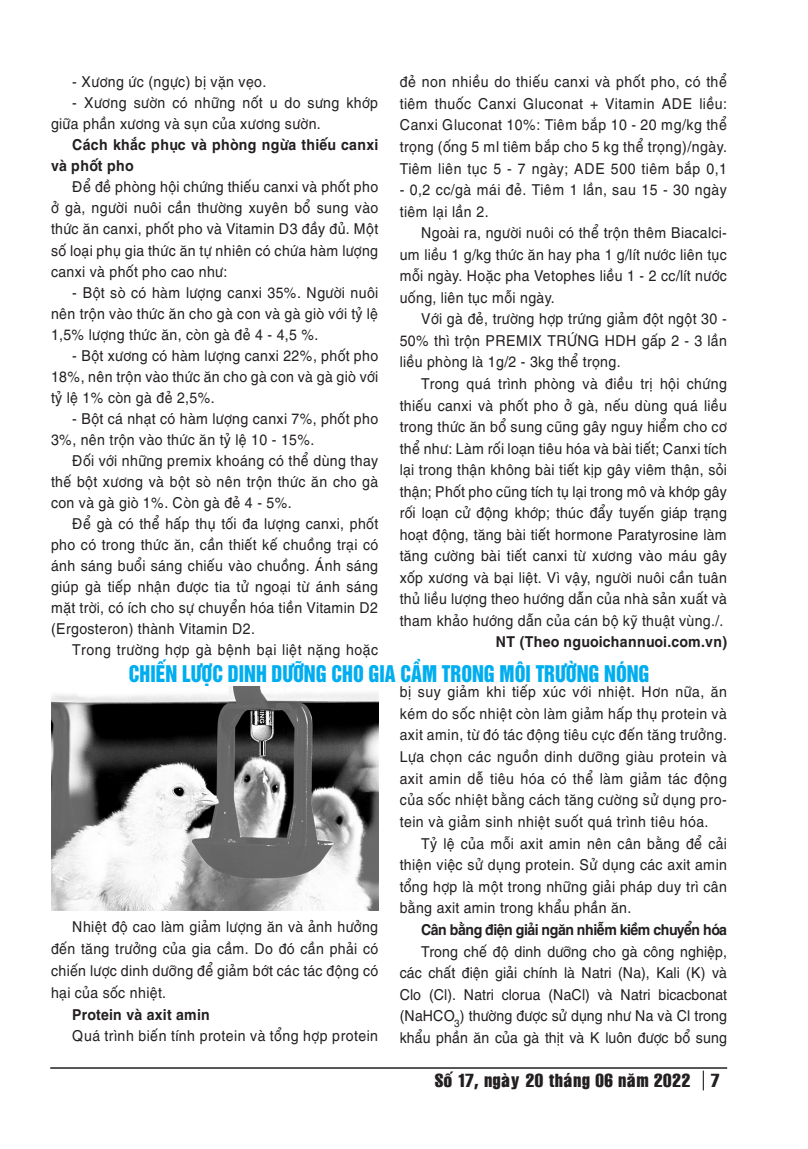
<style>
.page{position:relative;width:808px;height:1149px;background:#fff}
.page>*{position:absolute;margin:0;border:0;box-sizing:border-box;transform-origin:0 0}
.t1{font:21px "UTM Helvet Ins";color:#00aeef;scale:.92 1}
.t2{font:18px "VNI Swiss Condense Bold";color:#231f20}
.t3{font:15px/21.6px "UTM Helve";color:#231f20;text-align:justify;scale:.94 1}
.t4{font:700 15px/21px "UTM Helve";color:#231f20;scale:.94 1}
.t5{font:700 15px "UTM Helve";letter-spacing:-.05em;color:#231f20;scale:.94 1}
</style>
<div class="page">
<hr style="left:50px;top:1066px;width:677px;height:2px;background:#231f20">
<svg style="left:703px;top:1070px;width:1px;height:19px"></svg>
<img style="left:51px;top:686px;width:327px;height:224px">
<p class="t3" style="left:400px;top:70px;width:350px">đẻ non nhiều do thiếu canxi và phốt pho, có thể tiêm thuốc Canxi Gluconat + Vitamin ADE liều:<br>Canxi Gluconat 10%: Tiêm bắp 10 - 20 mg/kg thể trọng (ống 5 ml tiêm bắp cho 5 kg thể trọng)/ngày.<br>Tiêm liên tục 5 - 7 ngày; ADE 500 tiêm bắp 0,1</p>
<p class="t3" style="left:400px;top:177px;width:350px">- 0,2 cc/gà mái đẻ. Tiêm 1 lần, sau 15 - 30 ngày tiêm lại lần 2.</p>
<p class="t3" style="left:400px;top:220px;width:350px;text-indent:21px">Ngoài ra, người nuôi có thể trộn thêm Biacalci&shy;um liều 1 g/kg thức ăn hay pha 1 g/lít nước liên tục mỗi ngày. Hoặc pha Vetophes liều 1 - 2 cc/lít nước uống, liên tục mỗi ngày.</p>
<p class="t3" style="left:400px;top:306px;width:350px;text-indent:21px">Với gà đẻ, trường hợp trứng giảm đột ngột 30 - 50% thì trộn PREMIX TRỨNG HDH gấp 2 - 3 lần liều phòng là 1g/2 - 3kg thể trọng.</p>
<p class="t3" style="left:400px;top:371px;width:350px;text-indent:21px">Trong quá trình phòng và điều trị hội chứng thiếu canxi và phốt pho ở gà, nếu dùng quá liều trong thức ăn bổ sung cũng gây nguy hiểm cho cơ thể như: Làm rối loạn tiêu hóa và bài tiết; Canxi tích lại trong thận không bài tiết kịp gây viêm thận, sỏi thận; Phốt pho cũng tích tụ lại trong mô và khớp gây rối loạn cử động khớp; thúc đẩy tuyến giáp trạng hoạt động, tăng bài tiết hormone Paratyrosine làm tăng cường bài tiết canxi từ xương vào máu gây xốp xương và bại liệt. Vì vậy, người nuôi cần tuân thủ liều lượng theo hướng dẫn của nhà sản xuất và tham khảo hướng dẫn của cán bộ kỹ thuật vùng./.</p>
<p class="t4" style="left:496px;top:629px;width:248px">NT (Theo nguoichannuoi.com.vn)</p>
<p class="t1" style="left:129px;top:656px;width:567px">CHIẾN LƯỢC DINH DƯỠNG CHO GIA CẦM TRONG MÔI TRƯỜNG NÓNG</p>
<p class="t3" style="left:72px;top:70px;width:208px">- Xương ức (ngực) bị vặn vẹo.</p>
<p class="t3" style="left:51px;top:91px;width:350px;line-height:21px;text-indent:21px">- Xương sườn có những nốt u do sưng khớp giữa phần xương và sụn của xương sườn.</p>
<p class="t4" style="left:51px;top:132px;width:350px;text-indent:21px">Cách khắc phục và phòng ngừa thiếu canxi và phốt pho</p>
<p class="t3" style="left:51px;top:175px;width:350px;line-height:21px;text-indent:21px">Để đề phòng hội chứng thiếu canxi và phốt pho ở gà, người nuôi cần thường xuyên bổ sung vào thức ăn canxi, phốt pho và Vitamin D3 đầy đủ. Một số loại phụ gia thức ăn tự nhiên có chứa hàm lượng canxi và phốt pho cao như:</p>
<p class="t3" style="left:51px;top:280px;width:350px;line-height:21px;text-indent:21px">- Bột sò có hàm lượng canxi 35%. Người nuôi nên trộn vào thức ăn cho gà con và gà giò với tỷ lệ 1,5% lượng thức ăn, còn gà đẻ 4 - 4,5 %.</p>
<p class="t3" style="left:51px;top:343px;width:350px;line-height:21px;text-indent:21px">- Bột xương có hàm lượng canxi 22%, phốt pho 18%, nên trộn vào thức ăn cho gà con và gà giò với tỷ lệ 1% còn gà đẻ 2,5%.</p>
<p class="t3" style="left:51px;top:406px;width:350px;line-height:21px;text-indent:21px">- Bột cá nhạt có hàm lượng canxi 7%, phốt pho<br>3%, nên trộn vào thức ăn tỷ lệ 10 - 15%.</p>
<p class="t3" style="left:51px;top:448px;width:350px;line-height:21px;text-indent:21px">Đối với những premix khoáng có thể dùng thay thế bột xương và bột sò nên trộn thức ăn cho gà con và gà giò 1%. Còn gà đẻ 4 - 5%.</p>
<p class="t3" style="left:51px;top:511px;width:350px;line-height:21px;text-indent:21px">Để gà có thể hấp thụ tối đa lượng canxi, phốt pho có trong thức ăn, cần thiết kế chuồng trại có ánh sáng buổi sáng chiếu vào chuồng. Ánh sáng giúp gà tiếp nhận được tia tử ngoại từ ánh sáng mặt trời, có ích cho sự chuyển hóa tiền Vitamin D2 (Ergosteron) thành Vitamin D2.</p>
<p class="t3" style="left:72px;top:637px;width:327px">Trong trường hợp gà bệnh bại liệt nặng hoặc</p>
<p class="t3" style="left:400px;top:679px;width:350px">bị suy giảm khi tiếp xúc với nhiệt. Hơn nữa, ăn kém do sốc nhiệt còn làm giảm hấp thụ protein và axit amin, từ đó tác động tiêu cực đến tăng trưởng.<br>Lựa chọn các nguồn dinh dưỡng giàu protein và axit amin dễ tiêu hóa có thể làm giảm tác động của sốc nhiệt bằng cách tăng cường sử dụng pro&shy;tein và giảm sinh nhiệt suốt quá trình tiêu hóa.</p>
<p class="t3" style="left:400px;top:830px;width:350px;text-indent:21px">Tỷ lệ của mỗi axit amin nên cân bằng để cải thiện việc sử dụng protein. Sử dụng các axit amin tổng hợp là một trong những giải pháp duy trì cân bằng axit amin trong khẩu phần ăn.</p>
<p class="t5" style="left:421px;top:916px;width:327px">Cân bằng điện giải ngăn nhiễm kiềm chuyển hóa</p>
<p class="t3" style="left:400px;top:938px;width:350px;text-indent:21px">Trong chế độ dinh dưỡng cho gà công nghiệp, các chất điện giải chính là Natri (Na), Kali (K) và Clo (Cl). Natri clorua (NaCl) và Natri bicacbonat (NaHCO<sub>3</sub>) thường được sử dụng như Na và Cl trong khẩu phần ăn của gà thịt và K luôn được bổ sung</p>
<p class="t3" style="left:51px;top:914px;width:350px;text-indent:21px">Nhiệt độ cao làm giảm lượng ăn và ảnh hưởng đến tăng trưởng của gia cầm. Do đó cần phải có chiến lược dinh dưỡng để giảm bớt các tác động có hại của sốc nhiệt.</p>
<p class="t4" style="left:72px;top:1001px;width:148px">Protein và axit amin</p>
<p class="t3" style="left:72px;top:1023px;width:327px">Quá trình biến tính protein và tổng hợp protein</p>
<p class="t2" style="left:434px;top:1065px;width:287px">Soá 17, ngaøy 20 thaùng 06 naêm 2022 7</p>
</div>
